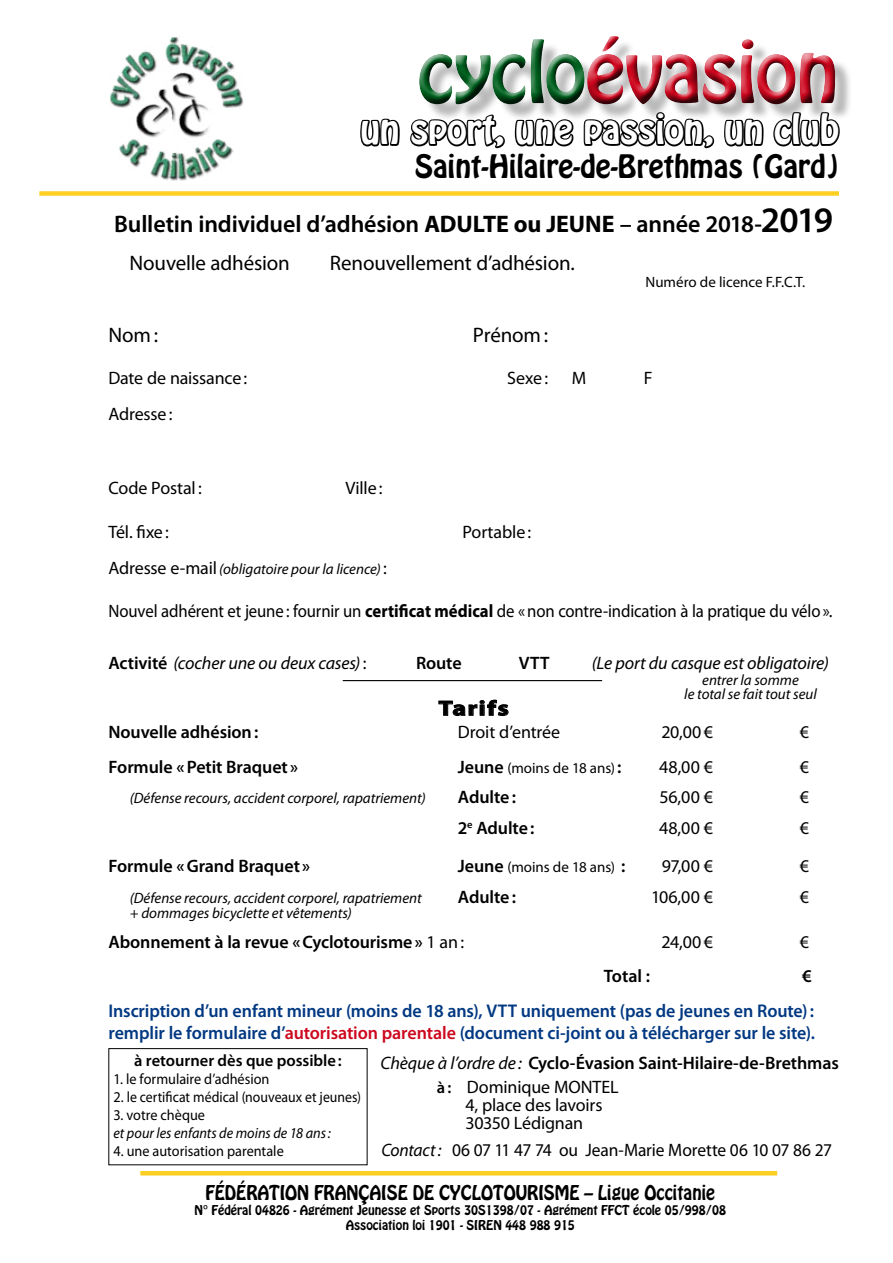
<style>
.page{position:relative;width:893px;height:1263px;background:#fff}
.page>*{position:absolute;margin:0;border:0;box-sizing:border-box;transform-origin:0 0}
.t1{font:75px "Hobo Std";letter-spacing:-.02em;color:#cd071e}
.t2{font:36px "Hobo Std";color:#fff}
.t3{font:28.5px "Hobo Std";color:#000}
.t4{font:600 24px "Myriad Pro";letter-spacing:-.01em;color:#000}
.t5{font:21px "Myriad Pro";letter-spacing:-.005em;color:#000}
.t6{font:700 21px "Myriad Pro";letter-spacing:.045em;color:#000;scale:1.25 1}
.t7{font:600 18.45px/21.6px "Myriad Pro";letter-spacing:-.005em;color:#003882}
.t8{font:18px/18px "Myriad Pro";letter-spacing:-.01em;color:#000}
.t9{font:600 18px/24px "Myriad Pro";letter-spacing:-.005em;color:#000}
.t10{font:18px "Myriad Pro";letter-spacing:-.01em;color:#000;scale:.93 1}
.t11{font:italic 18px "Myriad Pro";letter-spacing:-.01em;color:#000}
.t12{font:18px "Hobo Std";color:#000;scale:.94 1}
.t13{font:600 16.5px "Myriad Pro";color:#000}
.t14{font:italic 15px/13.5px "Myriad Pro";color:#000;text-align:center}
.t15{font:15px "Myriad Pro";color:#000;scale:.95 1}
.t16{font:15px "Myriad Pro";color:#000}
.t17{font:italic 15px "Myriad Pro";color:#000;scale:.95 1}
.t18{font:12px/15px "Hobo Std";color:#000}
.s1{color:#00611f}
.s2{font-weight:700}
.s3{font-size:36px}
.s4{font-style:normal;font-size:18px}
.s5{font-weight:600;font-style:normal}
.s6{font-style:normal}
.s7{font-weight:600;font-size:18px}
.s8{font-weight:400}
.s9{color:#cd071e}
.s10{font-weight:400;font-style:italic}
.s11{font-size:16.5px}
.s12{font-style:italic}
</style>
<div class="page">
<hr style="left:140px;top:1171px;width:637px;height:4px;background:#fdcf22">
<div style="left:39px;top:191px;width:800px;height:5px;background:#fdcf22"></div>
<div style="left:204px;top:19px;width:689px;height:122px;background:#000;opacity:.75"></div>
<img style="left:110px;top:36px;width:134px;height:145px">
<svg style="left:359px;top:117px;width:42px;height:30px"></svg>
<svg style="left:409px;top:113px;width:97px;height:36px"></svg>
<svg style="left:513px;top:117px;width:62px;height:30px"></svg>
<svg style="left:582px;top:111px;width:134px;height:38px"></svg>
<svg style="left:723px;top:117px;width:42px;height:30px"></svg>
<svg style="left:772px;top:111px;width:69px;height:36px"></svg>
<svg style="left:438px;top:699px;width:71px;height:17px"></svg>
<hr style="left:343px;top:680px;width:259px;height:1px;background:#000">
<div style="left:108px;top:1048px;width:259px;height:117px;border:1px solid #000"></div>
<h1 class="t1" style="left:417px;top:21px;width:423px"><span class="s1">cyclo</span>évasion</h1>
<h2 class="t2" style="left:360px;top:105px;width:480px">un sport, une passion, un club</h2>
<h3 class="t3" style="left:415px;top:147px;width:426px">Saint-Hilaire-de-Brethmas (Gard)</h3>
<h3 class="t4" style="left:114px;top:209px;width:720px">Bulletin individuel d’adhésion <span class="s2">ADULTE ou JEUNE</span> – année 2018-<span class="s3">2019</span></h3>
<p class="t5" style="left:129px;top:250px;width:162px">Nouvelle adhésion</p>
<p class="t5" style="left:330px;top:250px;width:247px">Renouvellement d’adhésion.</p>
<p class="t16" style="left:645px;top:273px;width:161px">Numéro de licence F.F.C.T.</p>
<p class="t5" style="left:108px;top:322px;width:51px">Nom:</p>
<p class="t5" style="left:473px;top:322px;width:77px">Prénom:</p>
<p class="t8" style="left:108px;top:369px;width:140px">Date de naissance :</p>
<p class="t8" style="left:507px;top:369px;width:42px">Sexe :</p>
<p class="t8" style="left:572px;top:369px;width:16px">M</p>
<p class="t8" style="left:644px;top:369px;width:10px">F</p>
<p class="t8" style="left:108px;top:405px;width:66px">Adresse :</p>
<p class="t8" style="left:108px;top:479px;width:95px">Code Postal :</p>
<p class="t8" style="left:345px;top:479px;width:39px">Ville :</p>
<p class="t8" style="left:108px;top:522px;width:62px">Tél. fixe :</p>
<p class="t8" style="left:462px;top:522px;width:70px">Portable :</p>
<p class="t14" style="left:108px;top:562px;width:280px"><span class="s4">Adresse e-mail</span> (obligatoire pour la licence) <span class="s4">:</span></p>
<p class="t10" style="left:108px;top:600px;width:780px">Nouvel adhérent et jeune : fournir un <span class="s2">certificat médical</span> de «non contre-indication à la pratique du vélo».</p>
<p class="t11" style="left:108px;top:651px;width:259px"><span class="s5">Activité</span> (cocher une ou deux cases)<span class="s6">:</span></p>
<p class="t9" style="left:416px;top:650px;width:47px">Route</p>
<p class="t9" style="left:519px;top:650px;width:32px">VTT</p>
<p class="t11" style="left:592px;top:651px;width:239px">(Le port du casque est obligatoire)</p>
<p class="t6" style="left:439px;top:694px;width:58px">Tarifs</p>
<p class="t9" style="left:108px;top:720px;width:151px">Nouvelle adhésion:</p>
<p class="t8" style="left:458px;top:723px;width:104px">Droit d’entrée</p>
<p class="t8" style="left:661px;top:723px;width:53px">20,00€</p>
<p class="t8" style="left:800px;top:723px;width:11px">€</p>
<p class="t9" style="left:108px;top:754px;width:191px">Formule «Petit Braquet »</p>
<p class="t16" style="left:458px;top:758px;width:165px"><span class="s7">Jeune</span> (moins de 18 ans) <span class="s7">:</span></p>
<p class="t8" style="left:659px;top:757px;width:55px">48,00 €</p>
<p class="t8" style="left:800px;top:757px;width:11px">€</p>
<p class="t14" style="left:130px;top:791px;width:298px">(Défense recours, accident corporel, rapatriement)</p>
<p class="t9" style="left:458px;top:785px;width:59px">Adulte:</p>
<p class="t8" style="left:660px;top:788px;width:55px">56,00 €</p>
<p class="t8" style="left:800px;top:788px;width:11px">€</p>
<p class="t9" style="left:458px;top:815px;width:78px">2<sup>e</sup> Adulte:</p>
<p class="t8" style="left:659px;top:818px;width:55px">48,00 €</p>
<p class="t8" style="left:800px;top:818px;width:11px">€</p>
<p class="t9" style="left:108px;top:854px;width:203px">Formule «Grand Braquet »</p>
<p class="t16" style="left:458px;top:858px;width:169px"><span class="s7">Jeune</span> (moins de 18 ans) <span class="s7">:</span></p>
<p class="t8" style="left:662px;top:857px;width:53px">97,00 €</p>
<p class="t8" style="left:800px;top:857px;width:11px">€</p>
<p class="t14" style="left:130px;top:890px;width:293px">(Défense recours, accident corporel, rapatriement</p>
<p class="t9" style="left:458px;top:884px;width:59px">Adulte:</p>
<p class="t8" style="left:651px;top:887px;width:63px">106,00 €</p>
<p class="t8" style="left:800px;top:887px;width:11px">€</p>
<p class="t14" style="left:130px;top:905px;width:224px">+ dommages bicyclette et vêtements)</p>
<p class="t9" style="left:108px;top:929px;width:357px">Abonnement à la revue «Cyclotourisme» <span class="s8">1 an:</span></p>
<p class="t8" style="left:662px;top:932px;width:53px">24,00€</p>
<p class="t8" style="left:800px;top:932px;width:11px">€</p>
<p class="t9" style="left:604px;top:963px;width:48px">Total :</p>
<p class="t9" style="left:802px;top:963px;width:11px">€</p>
<p class="t7" style="left:108px;top:1000px;width:708px">Inscription d’un enfant mineur (moins de 18 ans), VTT uniquement (pas de jeunes en Route): remplir le formulaire d’<span class="s9">autorisation parentale</span> (document ci-joint ou à télécharger sur le site).</p>
<p class="t9" style="left:437px;top:1050px;width:403px;text-indent:-56px"><span class="s10">Chèque à l’ordre de :</span> Cyclo-évasion Saint-Hilaire-de-Brethmas <span class="s11">à:</span> <span class="s8">Dominique MONTEL</span></p>
<p class="t8" style="left:465px;top:1096px;width:139px">4, place des lavoirs<br>30350 Lédignan</p>
<p class="t8" style="left:381px;top:1141px;width:452px"><span class="s12">Contact:</span> 06 07 11 47 74 ou Jean-Marie Morette 06 10 07 86 27</p>
<p class="t14" style="left:684px;top:673px;width:134px">entrer la somme<br>le total se fait tout seul</p>
<p class="t13" style="left:134px;top:1049px;width:209px">à retourner dès que possible:</p>
<p class="t15" style="left:113px;top:1069px;width:166px">1. le formulaire d’adhésion</p>
<p class="t15" style="left:113px;top:1087px;width:262px">2. le certificat médical (nouveaux et jeunes)</p>
<p class="t15" style="left:113px;top:1105px;width:98px">3. votre chèque</p>
<p class="t17" style="left:113px;top:1123px;width:230px">et pour les enfants de moins de 18 ans:</p>
<p class="t15" style="left:113px;top:1141px;width:181px">4. une autorisation parentale</p>
<p class="t12" style="left:206px;top:1180px;width:544px">Fédération Française de Cyclotourisme – Ligue Occitanie</p>
<p class="t18" style="left:346px;top:1203px;width:382px;text-indent:-151px">N° Fédéral 04826 - Agrément Jeunesse et Sports 30S1398/07 - Agrément FFCT école 05/998/08<br>Association loi 1901 - SIREN</p>
<p class="t18" style="left:505px;top:1218px;width:71px">448 988 915</p>
</div>
